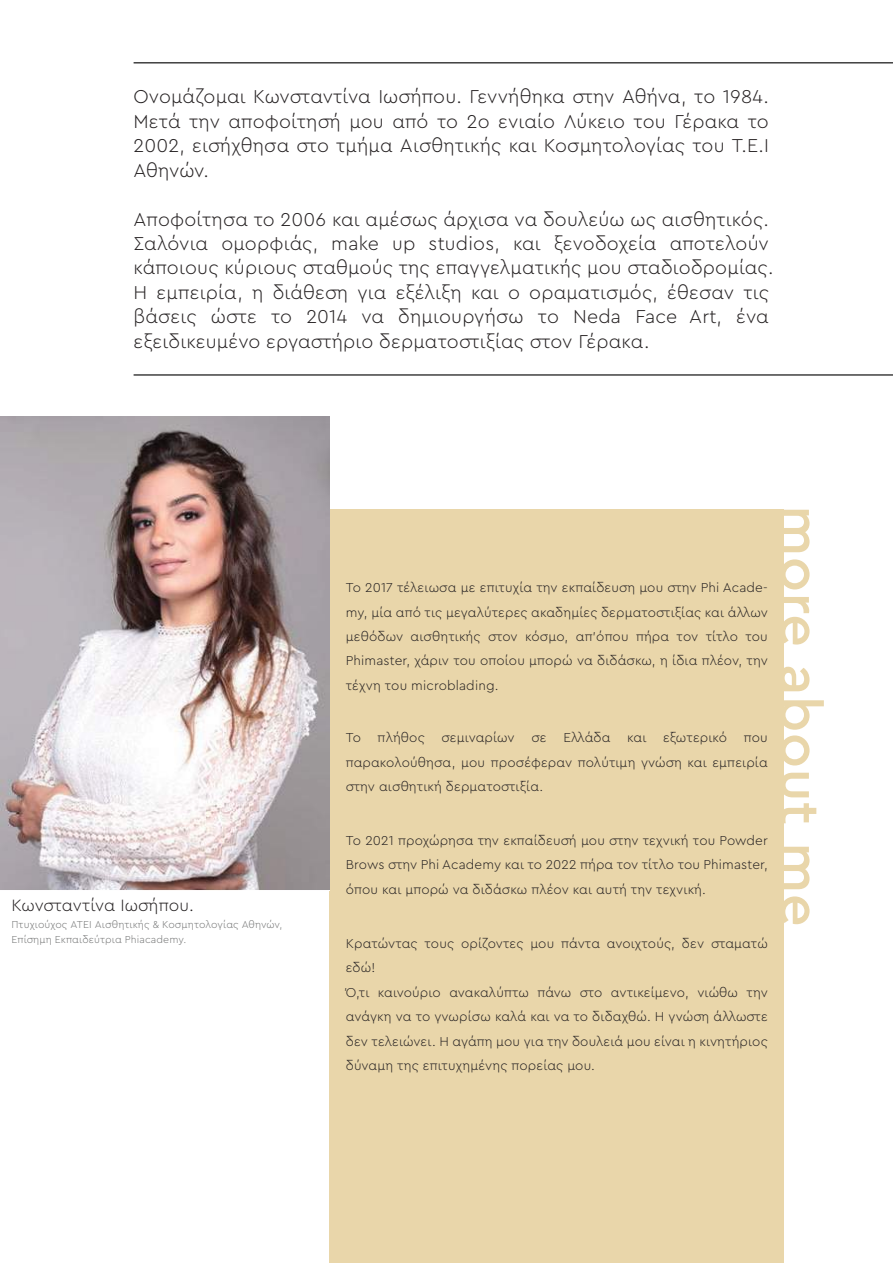
<style>
.page{position:relative;width:893px;height:1263px;background:#fff}
.page>*{position:absolute;margin:0;border:0;box-sizing:border-box;transform-origin:0 0}
.t1{font:300 19.5px/24.5px "Cera Pro";letter-spacing:.01em;color:#231f20;text-align:justify}
.t2{font:300 17.25px "Cera Pro";color:#231f20}
.t3{font:300 13.5px/24.5px "Cera Pro";letter-spacing:.01em;color:#231f20;text-align:justify}
.t4{font:300 10.5px/15px "Cera Pro";letter-spacing:.01em;color:#727373}
</style>
<div class="page">
<div style="left:329px;top:510px;width:455px;height:753px;background:#e9d6aa"></div>
<svg style="left:784px;top:510px;width:25px;height:42px"></svg>
<svg style="left:784px;top:559px;width:26px;height:31px"></svg>
<svg style="left:784px;top:597px;width:26px;height:47px"></svg>
<svg style="left:784px;top:667px;width:25px;height:24px"></svg>
<svg style="left:784px;top:700px;width:40px;height:66px"></svg>
<svg style="left:784px;top:773px;width:25px;height:24px"></svg>
<svg style="left:784px;top:803px;width:32px;height:20px"></svg>
<svg style="left:784px;top:847px;width:25px;height:42px"></svg>
<svg style="left:784px;top:896px;width:26px;height:28px"></svg>
<img style="left:1px;top:416px;width:328px;height:474px">
<hr style="left:134px;top:62px;width:759px;height:1px;background:#000">
<hr style="left:134px;top:374px;width:759px;height:1px;background:#000">
<h1 class="t1" style="left:134px;top:84px;width:637px">Ονομάζομαι Κωνσταντίνα Ιωσήπου. Γεννήθηκα στην Αθήνα, το 1984.<br>Μετά την αποφοίτησή μου από το 2ο ενιαίο Λύκειο του Γέρακα το 2002, εισήχθησα στο τμήμα Αισθητικής και Κοσμητολογίας του Τ.Ε.Ι Αθηνών.</h1>
<p class="t1" style="left:134px;top:206px;width:641px;text-align:left">Αποφοίτησα το 2006 και αμέσως άρχισα να δουλεύω ως αισθητικός.<br>Σαλόνια ομορφιάς, make up studios, και ξενοδοχεία αποτελούν κάποιους κύριους σταθμούς της επαγγελματικής μου σταδιοδρομίας.<br>Η εμπειρία, η διάθεση για εξέλιξη και ο οραματισμός, έθεσαν τις βάσεις ώστε το 2014 να δημιουργήσω το Neda Face Art, ένα εξειδικευμένο εργαστήριο δερματοστιξίας στον Γέρακα.</p>
<p class="t2" style="left:11px;top:894px;width:184px">Κωνσταντίνα Ιωσήπου.</p>
<p class="t4" style="left:11px;top:917px;width:272px">Πτυχιούχος ΑΤΕΙ Αισθητικής &amp; Κοσμητoλογίας Αθηνών,<br>Επίσημη Eκπαιδεύτρια Phiacademy.</p>
<p class="t3" style="left:346px;top:575px;width:423px">Το 2017 τέλειωσα με επιτυχία την εκπαίδευση μου στην Phi Acade&shy;my, μία από τις μεγαλύτερες ακαδημίες δερματοστιξίας και άλλων μεθόδων αισθητικής στον κόσμο, απ’όπου πήρα τον τίτλο του Phimaster, χάριν του οποίου μπορώ να διδάσκω, η ίδια πλέον, την τέχνη του microblading.</p>
<p class="t3" style="left:346px;top:725px;width:423px">Το πλήθος σεμιναρίων σε Ελλάδα και εξωτερικό που παρακολούθησα, μου προσέφεραν πολύτιμη γνώση και εμπειρία στην αισθητική δερματοστιξία.</p>
<p class="t3" style="left:346px;top:827px;width:423px">Το 2021 προχώρησα την εκπαίδευσή μου στην τεχνική του Powder Brows στην Phi Academy και το 2022 πήρα τον τίτλο του Phimaster, όπου και μπορώ να διδάσκω πλέον και αυτή την τεχνική.</p>
<p class="t3" style="left:346px;top:930px;width:423px;text-align:left">Κρατώντας τους ορίζοντες μου πάντα ανοιχτούς, δεν σταματώ εδώ!<br>Ό,τι καινούριο ανακαλύπτω πάνω στο αντικείμενο, νιώθω την ανάγκη να το γνωρίσω καλά και να το διδαχθώ. Η γνώση άλλωστε δεν τελειώνει. Η αγάπη μου για την δουλειά μου είναι η κινητήριος δύναμη της επιτυχημένης πορείας μου.</p>
</div>
